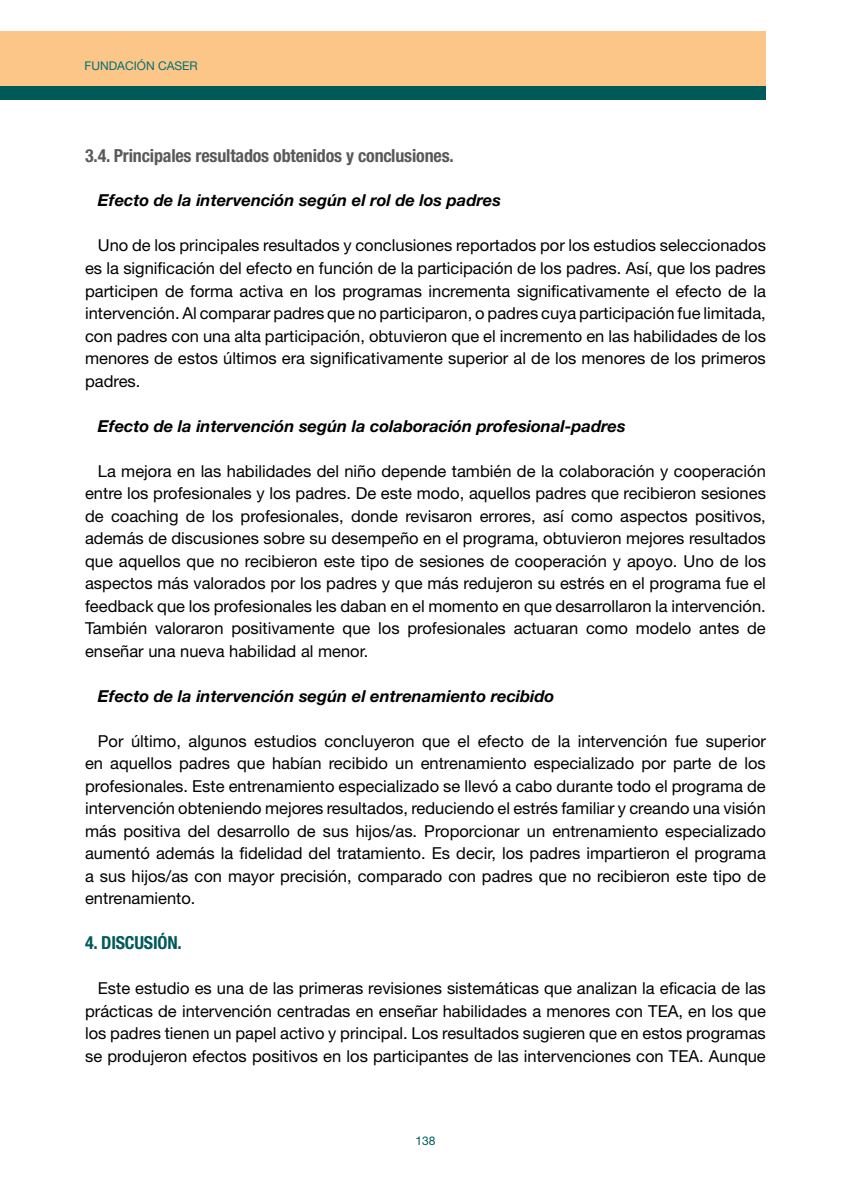
<style>
.page{position:relative;width:851px;height:1191px;background:#fff}
.page>*{position:absolute;margin:0;border:0;box-sizing:border-box;transform-origin:0 0}
.t1{font:700 condensed 18px "Helvetica Neue LT Std";letter-spacing:-.01em;color:#58595b}
.t2{font:700 condensed 18px "Helvetica Neue LT Std";letter-spacing:-.01em;color:#005a58}
.t3{font:16.5px/22.5px "Helvetica Neue LT Std";color:#000;text-align:justify}
.t4{font:italic 700 16.5px "Helvetica Neue LT Std";color:#000}
.t5{font:12px "Helvetica Neue LT Std";color:#007071}
.t6{font:12px "Helvetica Neue LT Std";color:#005a58}
</style>
<div class="page">
<div style="left:0;top:31px;width:765px;height:56px;background:#fdc689"></div>
<div style="left:0;top:87px;width:765px;height:13px;background:#005a58"></div>
<p class="t5" style="left:85px;top:58px;width:115px">FUNDACIÓN CASER</p>
<p class="t1" style="left:85px;top:144px;width:370px">3.4. Principales resultados obtenidos y conclusiones.</p>
<p class="t4" style="left:98px;top:190px;width:404px">Efecto de la intervención según el rol de los padres</p>
<p class="t3" style="left:85px;top:234px;width:682px;text-indent:13px">Uno de los principales resultados y conclusiones reportados por los estudios seleccionados es la significación del efecto en función de la participación de los padres. Así, que los padres participen de forma activa en los programas incrementa significativamente el efecto de la intervención. Al comparar padres que no participaron, o padres cuya participación fue limitada, con padres con una alta participación, obtuvieron que el incremento en las habilidades de los menores de estos últimos era significativamente superior al de los menores de los primeros padres.</p>
<p class="t4" style="left:98px;top:415px;width:529px">Efecto de la intervención según la colaboración profesional-padres</p>
<p class="t3" style="left:85px;top:459px;width:682px;text-indent:13px">La mejora en las habilidades del niño depende también de la colaboración y cooperación entre los profesionales y los padres. De este modo, aquellos padres que recibieron sesiones de coaching de los profesionales, donde revisaron errores, así como aspectos positivos, además de discusiones sobre su desempeño en el programa, obtuvieron mejores resultados que aquellos que no recibieron este tipo de sesiones de cooperación y apoyo. Uno de los aspectos más valorados por los padres y que más redujeron su estrés en el programa fue el feedback que los profesionales les daban en el momento en que desarrollaron la intervención.<br>También valoraron positivamente que los profesionales actuaran como modelo antes de enseñar una nueva habilidad al menor.</p>
<p class="t4" style="left:98px;top:685px;width:458px">Efecto de la intervención según el entrenamiento recibido</p>
<p class="t3" style="left:85px;top:729px;width:682px;text-indent:13px">Por último, algunos estudios concluyeron que el efecto de la intervención fue superior en aquellos padres que habían recibido un entrenamiento especializado por parte de los profesionales. Este entrenamiento especializado se llevó a cabo durante todo el programa de intervención obteniendo mejores resultados, reduciendo el estrés familiar y creando una visión más positiva del desarrollo de sus hijos/as. Proporcionar un entrenamiento especializado aumentó además la fidelidad del tratamiento. Es decir, los padres impartieron el programa a sus hijos/as con mayor precisión, comparado con padres que no recibieron este tipo de entrenamiento.</p>
<p class="t2" style="left:85px;top:932px;width:98px">4. Discusión.</p>
<p class="t3" style="left:85px;top:977px;width:682px;text-indent:13px">Este estudio es una de las primeras revisiones sistemáticas que analizan la eficacia de las prácticas de intervención centradas en enseñar habilidades a menores con TEA, en los que los padres tienen un papel activo y principal. Los resultados sugieren que en estos programas se produjeron efectos positivos en los participantes de las intervenciones con TEA. Aunque</p>
<p class="t6" style="left:415px;top:1133px;width:22px">138</p>
</div>
